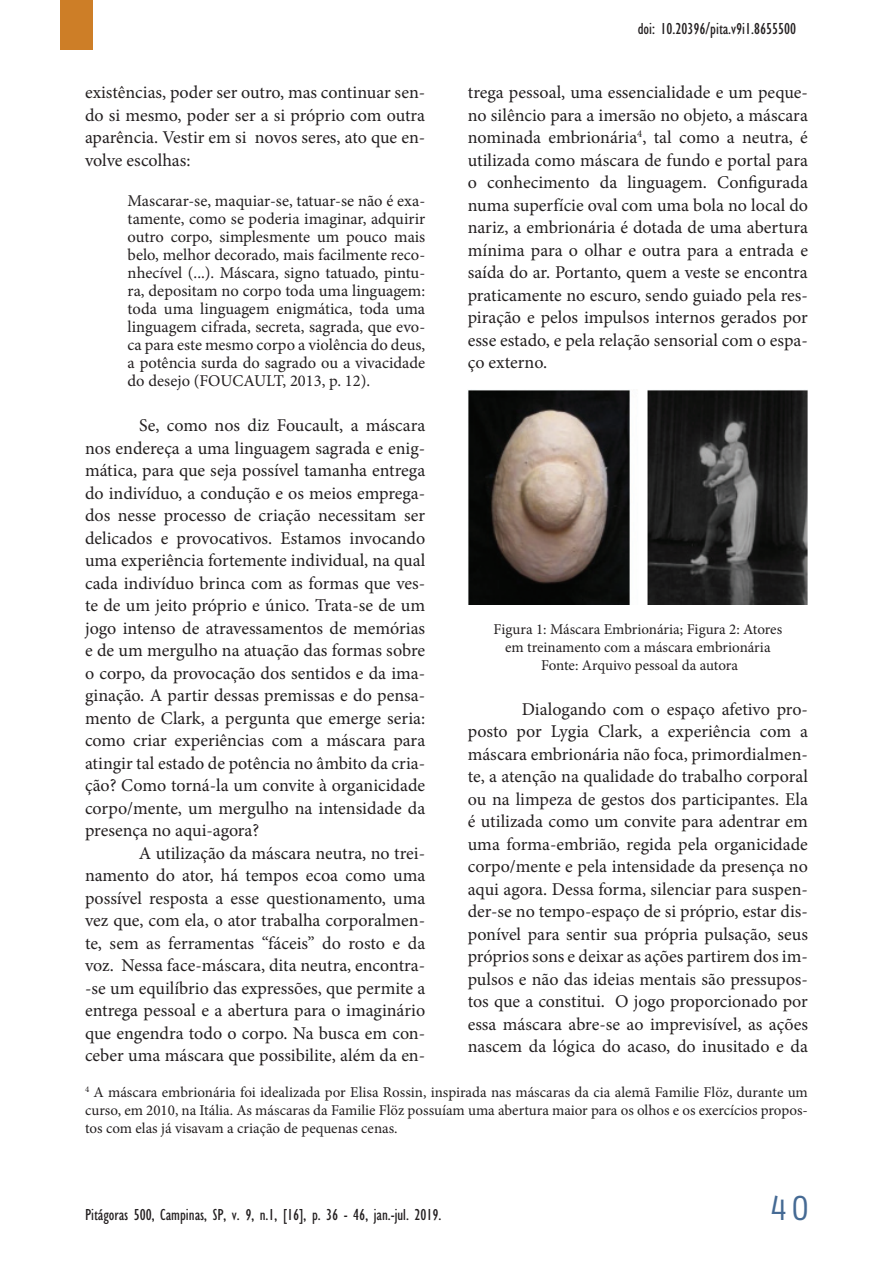
<style>
.page{position:relative;width:893px;height:1263px;background:#fff}
.page>*{position:absolute;margin:0;border:0;box-sizing:border-box;transform-origin:0 0}
.t1{font:36px "Orator Std";color:#456a94}
.t2{font:18px/22.5px "Minion Pro";color:#231f20;text-align:justify}
.t3{font:16.5px/18px "Minion Pro";color:#231f20;text-align:justify}
.t4{font:condensed 16.5px "M Gill Sans";color:#231f20}
.t5{font:15px/18px "Minion Pro";color:#231f20;text-align:center}
</style>
<div class="page">
<div style="left:60px;top:0;width:32px;height:50px;background:#cd7e27"></div>
<img style="left:468px;top:390px;width:340px;height:214px">
<p class="t4" style="left:638px;top:19px;width:160px">doi: 10.20396/pita.v9i1.8655500</p>
<p class="t2" style="left:85px;top:81px;width:342px">existências, poder ser outro, mas continuar sen&shy;do si mesmo, poder ser a si próprio com outra aparência. Vestir em si novos seres, ato que en&shy;volve escolhas:</p>
<p class="t3" style="left:128px;top:192px;width:299px">Mascarar-se, maquiar-se, tatuar-se não é exa&shy;tamente, como se poderia imaginar, adquirir outro corpo, simplesmente um pouco mais belo, melhor decorado, mais facilmente reco&shy;nhecível (...). Máscara, signo tatuado, pintu&shy;ra, depositam no corpo toda uma linguagem: toda uma linguagem enigmática, toda uma linguagem cifrada, secreta, sagrada, que evo&shy;ca para este mesmo corpo a violência do deus, a potência surda do sagrado ou a vivacidade do desejo (FOUCAULT, 2013, p. 12).</p>
<p class="t2" style="left:85px;top:414px;width:342px;text-indent:54px">Se, como nos diz Foucault, a máscara nos endereça a uma linguagem sagrada e enig&shy;mática, para que seja possível tamanha entrega do indivíduo, a condução e os meios emprega&shy;dos nesse processo de criação necessitam ser delicados e provocativos. Estamos invocando uma experiência fortemente individual, na qual cada indivíduo brinca com as formas que ves&shy;te de um jeito próprio e único. Trata-se de um jogo intenso de atravessamentos de memórias e de um mergulho na atuação das formas sobre o corpo, da provocação dos sentidos e da ima&shy;ginação. A partir dessas premissas e do pensa&shy;mento de Clark, a pergunta que emerge seria: como criar experiências com a máscara para atingir tal estado de potência no âmbito da cria&shy;ção? Como torná-la um convite à organicidade corpo/mente, um mergulho na intensidade da presença no aqui-agora?</p>
<p class="t2" style="left:85px;top:842px;width:342px;text-indent:54px">A utilização da máscara neutra, no trei&shy;namento do ator, há tempos ecoa como uma possível resposta a esse questionamento, uma vez que, com ela, o ator trabalha corporalmen&shy;te, sem as ferramentas “fáceis” do rosto e da voz. Nessa face-máscara, dita neutra, encontra--se um equilíbrio das expressões, que permite a entrega pessoal e a abertura para o imaginário que engendra todo o corpo. Na busca em con&shy;ceber uma máscara que possibilite, além da en-</p>
<p class="t2" style="left:468px;top:81px;width:342px">trega pessoal, uma essencialidade e um peque&shy;no silêncio para a imersão no objeto, a máscara nominada embrionária<sup>4</sup>, tal como a neutra, é utilizada como máscara de fundo e portal para o conhecimento da linguagem. Configurada numa superfície oval com uma bola no local do nariz, a embrionária é dotada de uma abertura mínima para o olhar e outra para a entrada e saída do ar. Portanto, quem a veste se encontra praticamente no escuro, sendo guiado pela res&shy;piração e pelos impulsos internos gerados por esse estado, e pela relação sensorial com o espa&shy;ço externo.</p>
<p class="t5" style="left:493px;top:620px;width:290px">Figura 1: Máscara Embrionária; Figura 2: Atores em treinamento com a máscara embrionária<br>Fonte: Arquivo pessoal da autora</p>
<p class="t2" style="left:468px;top:698px;width:342px;text-indent:54px">Dialogando com o espaço afetivo pro&shy;posto por Lygia Clark, a experiência com a máscara embrionária não foca, primordialmen&shy;te, a atenção na qualidade do trabalho corporal ou na limpeza de gestos dos participantes. Ela é utilizada como um convite para adentrar em uma forma-embrião, regida pela organicidade corpo/mente e pela intensidade da presença no aqui agora. Dessa forma, silenciar para suspen&shy;der-se no tempo-espaço de si próprio, estar dis&shy;ponível para sentir sua própria pulsação, seus próprios sons e deixar as ações partirem dos im&shy;pulsos e não das ideias mentais são pressupos&shy;tos que a constitui. O jogo proporcionado por essa máscara abre-se ao imprevisível, as ações nascem da lógica do acaso, do inusitado e da</p>
<p class="t5" style="left:85px;top:1083px;width:724px;text-align:justify"><sup>4</sup> A máscara embrionária foi idealizada por Elisa Rossin, inspirada nas máscaras da cia alemã Familie Flöz, durante um curso, em 2010, na Itália. As máscaras da Familie Flöz possuíam uma abertura maior para os olhos e os exercícios propos&shy;tos com elas já visavam a criação de pequenas cenas.</p>
<p class="t4" style="left:85px;top:1205px;width:358px">Pitágoras 500, Campinas, SP, v. 9, n.1, [16], p. 36 - 46, jan.-jul. 2019.</p>
<h1 class="t1" style="left:768px;top:1182px;width:45px">40</h1>
</div>
